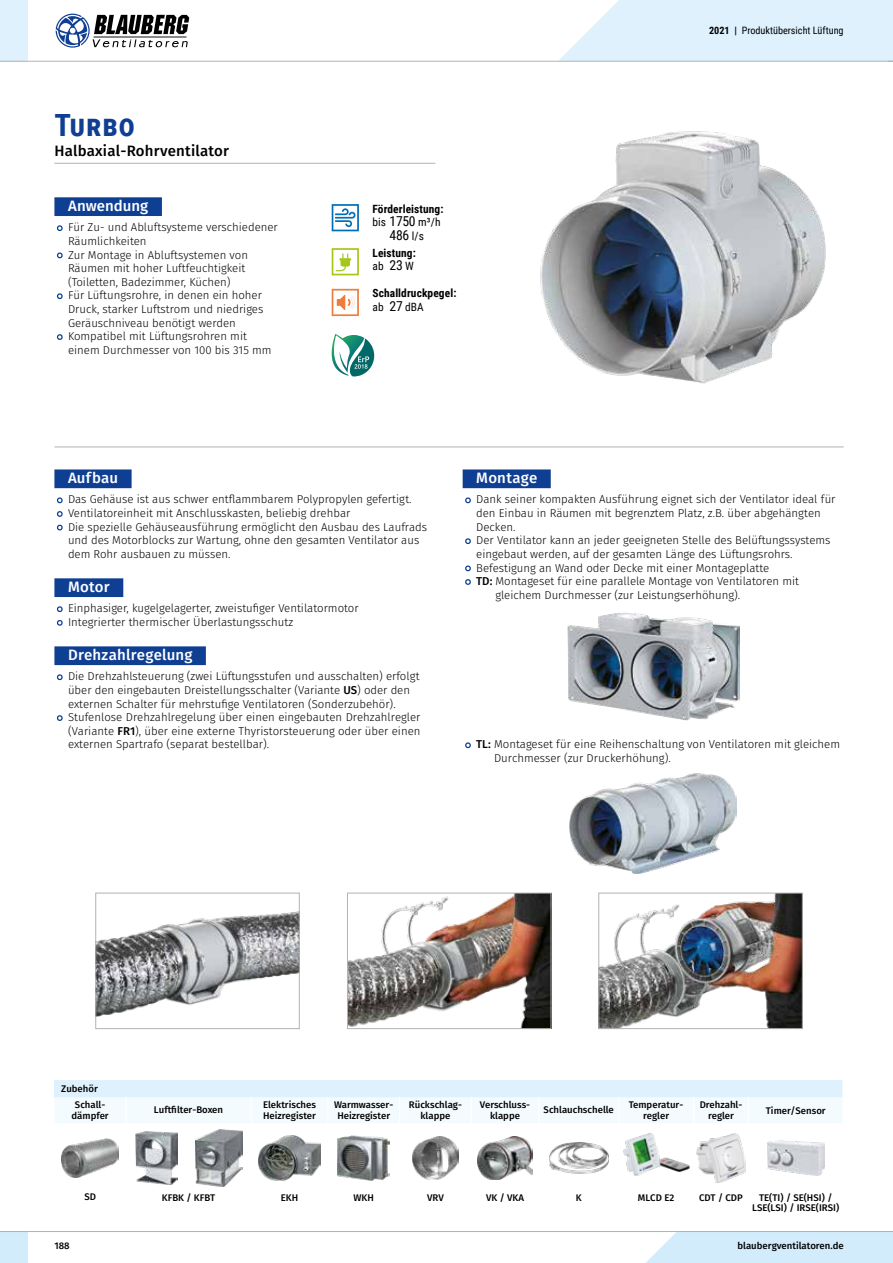
<style>
.page{position:relative;width:893px;height:1263px;background:#fff}
.page>*{position:absolute;margin:0;border:0;box-sizing:border-box;transform-origin:0 0}
.t1{font:700 30.6px "Roboto Condensed";color:#0f3f93}
.t2{font:500 15px "Fira Sans";letter-spacing:.01em;color:#fff}
.t3{font:500 15px "Fira Sans";letter-spacing:.015em;color:#000}
.t4{font:13.65px "Roboto Condensed";color:#000}
.t5{font:300 11.4px/13.6px "Fira Sans";color:#000}
.t6{font:700 11.4px/13.6px "Roboto Condensed";letter-spacing:.01em;color:#000}
.t7{font:10.2px "Roboto Condensed";color:#000}
.t8{font:500 9.6px/10.8px "Fira Sans";color:#000;text-align:center}
.s1{font-weight:700;font-size:16.2px;color:#0f3f93}
.s2{font-weight:400}
.s3{font-weight:400;font-size:13.65px}
.s4{font-size:11.4px}
.s5{font-weight:700}
.s6{font-weight:500}
</style>
<div class="page">
<hr style="left:54px;top:163px;width:381px;height:1px;background:#b1b2b3">
<div style="left:54px;top:197px;width:108px;height:19px;background:#0f3f93"></div>
<hr style="left:54px;top:446px;width:790px;height:1px;background:#b1b2b3">
<div style="left:54px;top:469px;width:78px;height:19px;background:#0f3f93"></div>
<div style="left:54px;top:578px;width:69px;height:19px;background:#0f3f93"></div>
<div style="left:54px;top:646px;width:152px;height:19px;background:#0f3f93"></div>
<div style="left:463px;top:469px;width:88px;height:19px;background:#0f3f93"></div>
<img style="left:567px;top:613px;width:172px;height:108px">
<img style="left:570px;top:773px;width:166px;height:100px">
<img style="left:600px;top:894px;width:201px;height:133px">
<div style="left:598px;top:892px;width:205px;height:137px;border:1px solid #b1b2b3"></div>
<img style="left:97px;top:911px;width:201px;height:105px">
<div style="left:95px;top:892px;width:205px;height:137px;border:1px solid #b1b2b3"></div>
<img style="left:349px;top:894px;width:200px;height:133px">
<div style="left:347px;top:892px;width:204px;height:137px;border:1px solid #b1b2b3"></div>
<svg style="left:54px;top:1080px;width:789px;height:43px"></svg>
<img style="left:61px;top:1138px;width:58px;height:40px">
<img style="left:135px;top:1131px;width:43px;height:53px">
<img style="left:195px;top:1130px;width:48px;height:56px">
<img style="left:259px;top:1135px;width:61px;height:46px">
<img style="left:338px;top:1135px;width:52px;height:46px">
<img style="left:413px;top:1136px;width:45px;height:44px">
<img style="left:477px;top:1136px;width:56px;height:43px">
<img style="left:549px;top:1143px;width:59px;height:30px">
<img style="left:623px;top:1133px;width:67px;height:43px">
<img style="left:696px;top:1133px;width:50px;height:49px">
<img style="left:767px;top:1140px;width:57px;height:36px">
<svg style="left:332px;top:204px;width:27px;height:27px"></svg>
<svg style="left:332px;top:248px;width:27px;height:27px"></svg>
<svg style="left:332px;top:289px;width:27px;height:27px"></svg>
<svg style="left:331px;top:334px;width:43px;height:42px"></svg>
<img style="left:540px;top:131px;width:286px;height:253px">
<div style="left:646px;top:1232px;width:247px;height:31px;background:#d3ecfc"></div>
<div style="left:0;top:1231px;width:27px;height:32px;background:#d3ecfc"></div>
<hr style="left:0;top:1231px;width:893px;height:1px;background:#b1b2b3">
<div style="left:0;top:0;width:27px;height:61px;background:#def1fd"></div>
<svg style="left:56px;top:14px;width:133px;height:34px"></svg>
<hr style="left:0;top:61px;width:893px;height:1px;background:#b1b2b3">
<svg style="left:558px;top:0;width:335px;height:62px;background:#e0f1fb"></svg>
<h1 class="t1" style="left:54px;top:104px;width:82px">Turbo</h1>
<h2 class="t3" style="left:54px;top:141px;width:176px">Halbaxial-Rohrventilator</h2>
<h2 class="t2" style="left:68px;top:195px;width:82px">Anwendung</h2>
<p class="t5" style="left:68px;top:221px;width:211px;text-indent:-11px"><span class="s1">•</span> Für Zu- und Abluftsysteme verschiedener<br>Räumlichkeiten</p>
<p class="t5" style="left:68px;top:249px;width:181px;text-indent:-11px"><span class="s1">•</span> Zur Montage in Abluftsystemen von<br>Räumen mit hoher Luftfeuchtigkeit (Toiletten, Badezimmer, Küchen)</p>
<p class="t5" style="left:68px;top:289px;width:197px;text-align:justify;text-indent:-11px"><span class="s1">•</span> Für Lüftungsrohre, in denen ein hoher Druck, starker Luftstrom und niedriges Geräuschniveau benötigt werden</p>
<p class="t5" style="left:68px;top:330px;width:205px;text-indent:-11px"><span class="s1">•</span> Kompatibel mit Lüftungsrohren mit einem Durchmesser von 100 bis 315 mm</p>
<p class="t6" style="left:372px;top:201px;width:73px">Förderleistung: <span class="s2">bis</span> <span class="s3">1750</span> <span class="s2">m³/h</span></p>
<p class="t4" style="left:389px;top:225px;width:36px">486 <span class="s4">l/s</span></p>
<p class="t6" style="left:372px;top:245px;width:45px">Leistung: <span class="s2">ab</span> <span class="s3">23</span> <span class="s2">W</span></p>
<p class="t6" style="left:372px;top:286px;width:85px">Schalldruckpegel: <span class="s2">ab</span> <span class="s3">27</span> <span class="s2">dBA</span></p>
<p class="t7" style="left:709px;top:24px;width:136px"><span class="s5">2021 |</span> Produktübersicht Lüftung</p>
<h2 class="t2" style="left:68px;top:467px;width:52px">Aufbau</h2>
<p class="t5" style="left:57px;top:493px;width:356px"><span class="s1">•</span> Das Gehäuse ist aus schwer entflammbarem Polypropylen gefertigt.</p>
<p class="t5" style="left:57px;top:507px;width:295px"><span class="s1">•</span> Ventilatoreinheit mit Anschlusskasten, beliebig drehbar</p>
<p class="t5" style="left:68px;top:521px;width:361px;text-indent:-11px"><span class="s1">•</span> Die spezielle Gehäuseausführung ermöglicht den Ausbau des Laufrads und des Motorblocks zur Wartung, ohne den gesamten Ventilator aus dem Rohr ausbauen zu müssen.</p>
<h2 class="t2" style="left:68px;top:576px;width:43px">Motor</h2>
<p class="t5" style="left:57px;top:602px;width:303px"><span class="s1">•</span> Einphasiger, kugelgelagerter, zweistufiger Ventilatormotor</p>
<p class="t5" style="left:57px;top:616px;width:238px"><span class="s1">•</span> Integrierter thermischer Überlastungsschutz</p>
<h2 class="t2" style="left:68px;top:644px;width:126px">Drehzahlregelung</h2>
<p class="t5" style="left:68px;top:670px;width:353px;text-indent:-11px"><span class="s1">•</span> Die Drehzahlsteuerung (zwei Lüftungsstufen und ausschalten) erfolgt über den eingebauten Dreistellungsschalter (Variante <span class="s6">US</span>) oder den externen Schalter für mehrstufige Ventilatoren (Sonderzubehör).</p>
<p class="t5" style="left:68px;top:711px;width:354px;text-align:justify;text-indent:-11px"><span class="s1">•</span> Stufenlose Drehzahlregelung über einen eingebauten Drehzahlregler (Variante <span class="s6">FR1</span>), über eine externe Thyristorsteuerung oder über einen externen Spartrafo (separat bestellbar).</p>
<h2 class="t2" style="left:476px;top:467px;width:63px">Montage</h2>
<p class="t5" style="left:476px;top:493px;width:361px;text-indent:-11px"><span class="s1">•</span> Dank seiner kompakten Ausführung eignet sich der Ventilator ideal für den Einbau in Räumen mit begrenztem Platz, z.B. über abgehängten<br>Decken.</p>
<p class="t5" style="left:476px;top:534px;width:356px;text-indent:-11px"><span class="s1">•</span> Der Ventilator kann an jeder geeigneten Stelle des Belüftungssystems eingebaut werden, auf der gesamten Länge des Lüftungsrohrs.</p>
<p class="t5" style="left:465px;top:562px;width:306px"><span class="s1">•</span> Befestigung an Wand oder Decke mit einer Montageplatte</p>
<p class="t5" style="left:495px;top:575px;width:305px;text-indent:-30px"><span class="s1">•</span> <span class="s6">TD:</span> Montageset für eine parallele Montage von Ventilatoren mit gleichem Durchmesser (zur Leistungserhöhung).</p>
<p class="t5" style="left:494px;top:738px;width:347px;text-indent:-29px"><span class="s1">•</span> <span class="s6">TL:</span> Montageset für eine Reihenschaltung von Ventilatoren mit gleichem<br>Durchmesser (zur Druckerhöhung).</p>
<p class="t8" style="left:75px;top:1081px;width:31px;line-height:16px;text-align:left;text-indent:-14px">Zubehör<br>Schall-</p>
<p class="t8" style="left:72px;top:1111px;width:39px">dämpfer</p>
<p class="t8" style="left:154px;top:1105px;width:71px">Luftfilter-Boxen</p>
<p class="t8" style="left:263px;top:1100px;width:54px;text-align:left">Elektrisches<br>Heizregister</p>
<p class="t8" style="left:334px;top:1100px;width:61px">Warmwasser-<br>Heizregister</p>
<p class="t8" style="left:409px;top:1100px;width:53px">Rückschlag&shy;klappe</p>
<p class="t8" style="left:480px;top:1100px;width:51px">Verschluss&shy;klappe</p>
<p class="t8" style="left:544px;top:1105px;width:72px">Schlauchschelle</p>
<p class="t8" style="left:629px;top:1100px;width:55px">Temperatur&shy;regler</p>
<p class="t8" style="left:700px;top:1100px;width:43px">Drehzahl&shy;regler</p>
<p class="t8" style="left:766px;top:1105px;width:62px">Timer/Sensor</p>
<p class="t8" style="left:84px;top:1191px;width:13px">SD</p>
<p class="t8" style="left:162px;top:1192px;width:55px">KFBK / KFBT</p>
<p class="t8" style="left:281px;top:1192px;width:19px">EKH</p>
<p class="t8" style="left:354px;top:1192px;width:22px">WKH</p>
<p class="t8" style="left:427px;top:1192px;width:18px">VRV</p>
<p class="t8" style="left:486px;top:1192px;width:39px">VK / VKA</p>
<p class="t8" style="left:576px;top:1192px;width:7px">K</p>
<p class="t8" style="left:638px;top:1192px;width:38px">MLCD E2</p>
<p class="t8" style="left:699px;top:1192px;width:45px">CDT / CDP</p>
<p class="t8" style="left:752px;top:1192px;width:89px">TE(TI) / SE(HSI) /<br>LSE(LSI) / IRSE(IRSI)</p>
<p class="t8" style="left:54px;top:1241px;width:17px">188</p>
<p class="t8" style="left:737px;top:1241px;width:108px">blaubergventilatoren.de</p>
</div>
